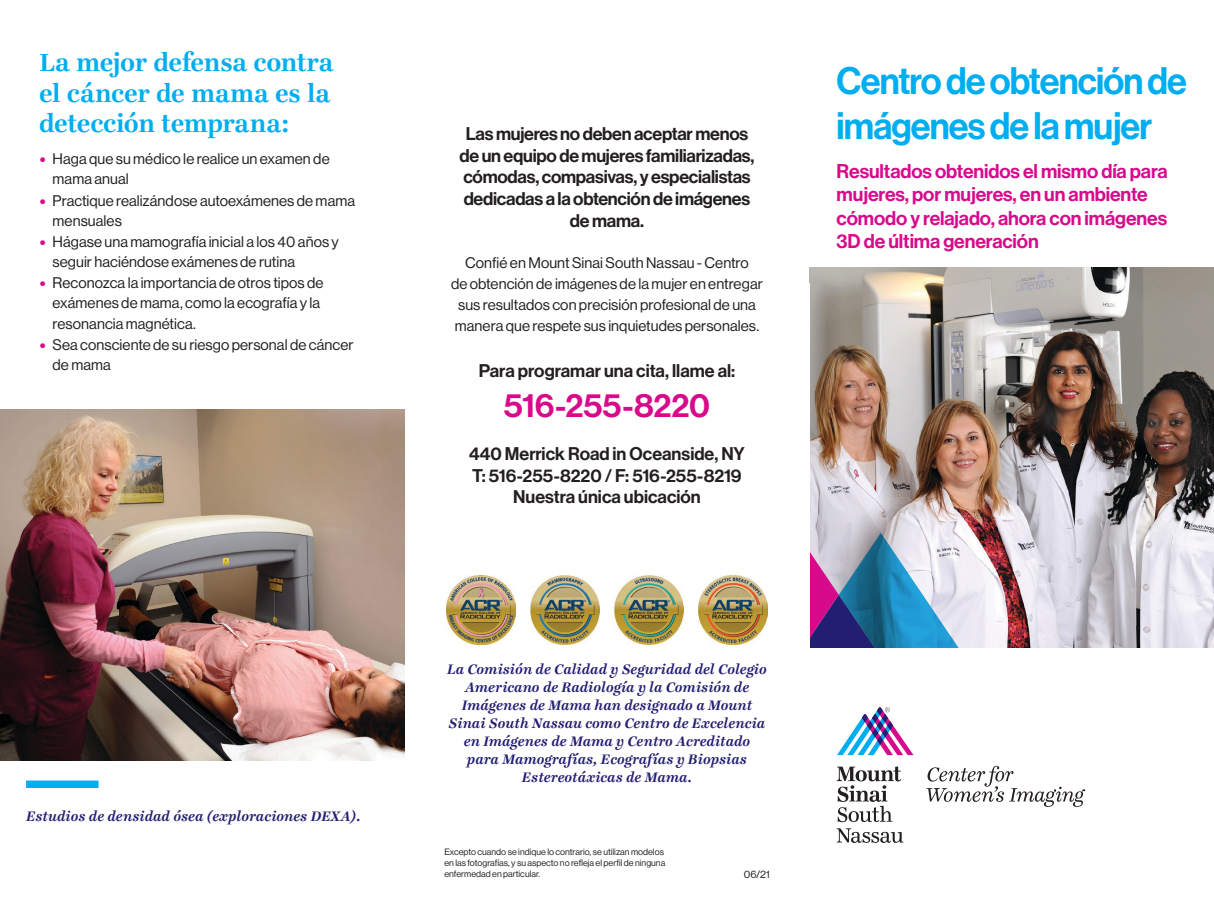
<style>
.page{position:relative;width:1214px;height:917px;background:#fff}
.page>*{position:absolute;margin:0;border:0;box-sizing:border-box;transform-origin:0 0}
.t1{font:37.5px/45px "N Haas Grotesk DS Pro 65 Md";letter-spacing:-.025em;color:#00aeef}
.t2{font:33px "N Haas Grotesk DS Pro 65 Md";letter-spacing:-.01em;color:#d80a8c}
.t3{font:700 27px/30px "Ingeborg";letter-spacing:-.01em;color:#00aeef}
.t4{font:19.5px/23.4px "N Haas Grotesk DS Pro 65 Md";letter-spacing:-.005em;color:#d80a8c}
.t5{font:18px/21.6px "N Haas Grotesk DS Pro 65 Md";letter-spacing:-.015em;color:#231f20;text-align:center}
.t6{font:15px/20.2px "N Haas Grotesk DS Pro 55 Rg";letter-spacing:.005em;color:#231f20}
.t7{font:italic 700 15px/18px "Ingeborg";color:#221e72;text-align:center}
.t8{font:10.5px "N Haas Grotesk DS Pro 55 Rg";color:#231f20}
.t9{font:9px/10.8px "N Haas Grotesk DS Pro 55 Rg";color:#231f20}
.s1{font-family:"Faricy New";color:#d80a8c}
</style>
<div class="page">
<img style="left:809px;top:267px;width:404px;height:380px">
<img style="left:809px;top:321px;width:185px;height:326px">
<svg style="left:837px;top:707px;width:76px;height:47px"></svg>
<svg style="left:836px;top:766px;width:65px;height:56px"></svg>
<svg style="left:836px;top:828px;width:67px;height:14px"></svg>
<svg style="left:926px;top:765px;width:158px;height:41px"></svg>
<img style="left:0;top:409px;width:404px;height:351px">
<div style="left:26px;top:780px;width:72px;height:7px;background:#00aeef"></div>
<img style="left:446px;top:575px;width:69px;height:69px">
<img style="left:530px;top:575px;width:69px;height:69px">
<img style="left:614px;top:575px;width:69px;height:69px">
<img style="left:698px;top:575px;width:69px;height:69px">
<p class="t3" style="left:39px;top:48px;width:296px">La mejor defensa contra el cáncer de mama es la detección temprana:</p>
<p class="t6" style="left:53px;top:149px;width:278px;text-indent:-14px"><span class="s1">•</span> Haga que su médico le realice un examen de mama anual</p>
<p class="t6" style="left:53px;top:190px;width:304px;text-indent:-14px"><span class="s1">•</span> Practique realizándose autoexámenes de mama mensuales</p>
<p class="t6" style="left:39px;top:231px;width:301px"><span class="s1">•</span> Hágase una mamografía inicial a los 40 años y</p>
<p class="t6" style="left:53px;top:252px;width:244px">seguir haciéndose exámenes de rutina</p>
<p class="t6" style="left:53px;top:273px;width:272px;text-indent:-14px"><span class="s1">•</span> Reconozca la importancia de otros tipos de exámenes de mama, como la ecografía y la resonancia magnética.</p>
<p class="t6" style="left:53px;top:334px;width:302px;text-indent:-14px"><span class="s1">•</span> Sea consciente de su riesgo personal de cáncer de mama</p>
<p class="t7" style="left:26px;top:807px;width:336px">Estudios de densidad ósea (exploraciones DEXA).</p>
<p class="t5" style="left:459px;top:123px;width:296px">Las mujeres no deben aceptar menos de un equipo de mujeres familiarizadas, cómodas, compasivas, y especialistas dedicadas a la obtención de imágenes</p>
<p class="t5" style="left:569px;top:210px;width:76px">de mama.</p>
<p class="t6" style="left:465px;top:253px;width:285px">Confié en Mount Sinai South Nassau - Centro</p>
<p class="t6" style="left:451px;top:273px;width:313px;line-height:21px">de obtención de imágenes de la mujer en entregar sus resultados con precisión profesional de una manera que respete sus inquietudes personales.</p>
<p class="t5" style="left:478px;top:360px;width:258px">Para programar una cita, llame al:</p>
<p class="t2" style="left:504px;top:386px;width:207px">516-255-8220</p>
<p class="t5" style="left:469px;top:443px;width:277px">440 Merrick Road in Oceanside, NY</p>
<p class="t5" style="left:472px;top:465px;width:271px">T: 516-255-8220 / F: 516-255-8219</p>
<p class="t5" style="left:513px;top:486px;width:189px">Nuestra única ubicación</p>
<p class="t7" style="left:447px;top:660px;width:321px">La Comisión de Calidad y Seguridad del Colegio Americano de Radiología y la Comisión de Imágenes de Mama han designado a Mount Sinai South Nassau como Centro de Excelencia en Imágenes de Mama y Centro Acreditado para Mamografías, Ecografías y Biopsias Estereotáxicas de Mama.</p>
<p class="t9" style="left:444px;top:846px;width:222px">Excepto cuando se indique lo contrario, se utilizan modelos en las fotografías, y su aspecto no refleja el perfil de ninguna enfermedad en particular.</p>
<p class="t8" style="left:743px;top:868px;width:27px">06/21</p>
<p class="t1" style="left:836px;top:59px;width:352px">Centro de obtención de imágenes de la mujer</p>
<p class="t4" style="left:836px;top:159px;width:332px">Resultados obtenidos el mismo día para mujeres, por mujeres, en un ambiente cómodo y relajado, ahora con imágenes 3D de última generación</p>
</div>
